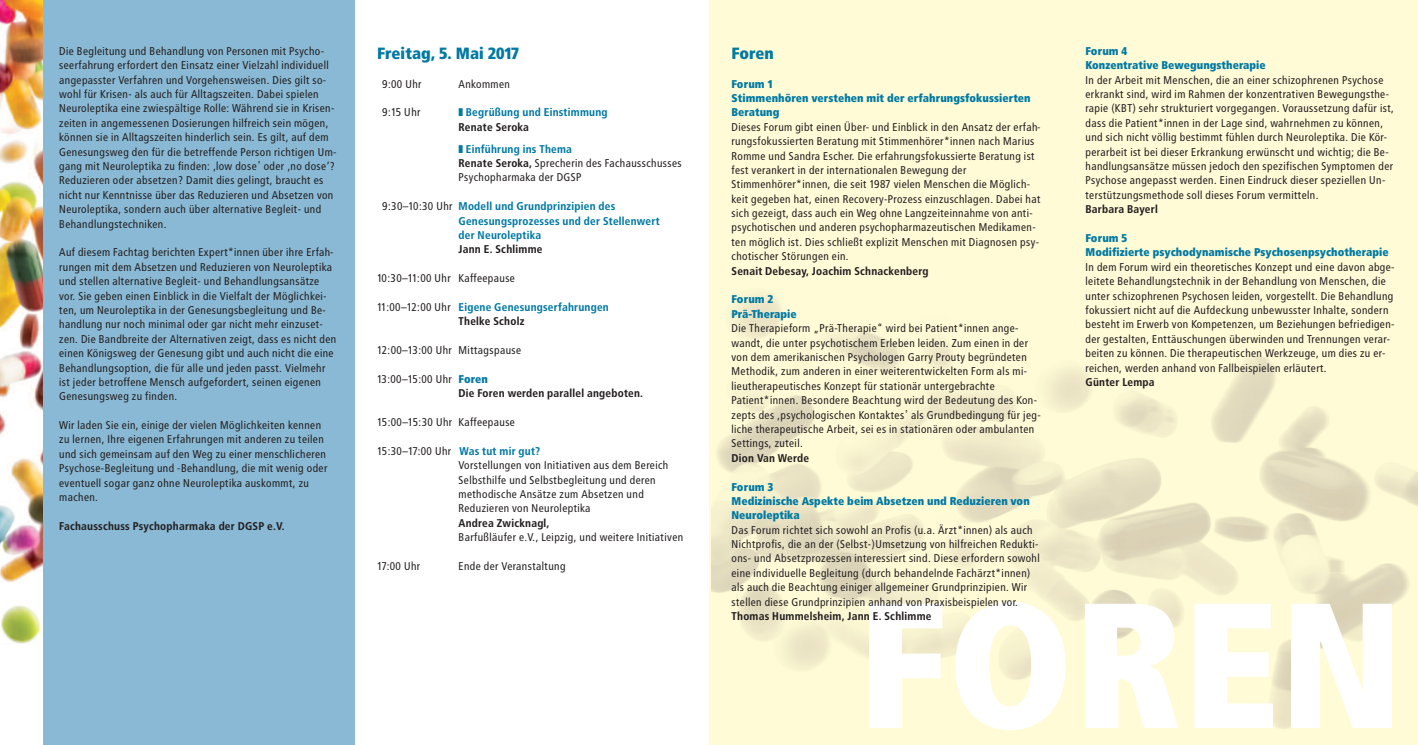
<style>
.page{position:relative;width:1418px;height:745px;background:#fff}
.page>*{position:absolute;margin:0;border:0;box-sizing:border-box;transform-origin:0 0}
.t1{font:900 177.88px "Transit";color:#fff}
.t2{font:900 16.25px "Transit";color:#0079a3}
.t3{font:11.25px/14.4px "Transit";color:#231f20}
.t4{font:900 11.25px/14.4px "Transit";color:#0079a3}
.t5{font:700 11.25px/14.4px "Transit";color:#231f20}
.t6{font:700 11.25px/14.4px "Transit";color:#0079a3}
.s1{font-family:"ST Heiti SC";font-weight:500}
.s2{font-weight:700;color:#0079a3}
.s3{font-weight:700}
.s4{font-weight:400;color:#231f20}
.s5{color:#231f20}
.s6{font-weight:400}
.s7{font-weight:900;color:#0079a3}
</style>
<div class="page">
<svg style="left:709px;top:0;width:708px;height:744px;background:#faf6d2"></svg>
<img style="left:0;top:0;width:43px;height:644px">
<div style="left:43px;top:0;width:311px;height:744px;background:#89b9d4"></div>
<p class="t3" style="left:59px;top:45px;width:279px">Die Begleitung und Behandlung von Personen mit Psycho&shy;seerfahrung erfordert den Einsatz einer Vielzahl individuell angepasster Verfahren und Vorgehensweisen. Dies gilt so&shy;wohl für Krisen- als auch für Alltagszeiten. Dabei spielen Neuroleptika eine zwiespältige Rolle: Während sie in Krisen&shy;zeiten in angemessenen Dosierungen hilfreich sein mögen, können sie in Alltagszeiten hinderlich sein. Es gilt, auf dem Genesungsweg den für die betreffende Person richtigen Um&shy;gang mit Neuroleptika zu finden: ‚low dose<span class="s1">‛</span> oder ‚no dose‘?<br>Reduzieren oder absetzen? Damit dies gelingt, braucht es nicht nur Kenntnisse über das Reduzieren und Absetzen von Neuroleptika, sondern auch über alternative Begleit- und Behandlungstechniken.</p>
<p class="t3" style="left:59px;top:246px;width:279px">Auf diesem Fachtag berichten Expert*innen über ihre Erfah&shy;rungen mit dem Absetzen und Reduzieren von Neuroleptika und stellen alternative Begleit- und Behandlungsansätze vor. Sie geben einen Einblick in die Vielfalt der Möglichkei&shy;ten, um Neuroleptika in der Genesungsbegleitung und Be&shy;handlung nur noch minimal oder gar nicht mehr einzuset&shy;zen. Die Bandbreite der Alternativen zeigt, dass es nicht den einen Königsweg der Genesung gibt und auch nicht die eine Behandlungsoption, die für alle und jeden passt. Vielmehr ist jeder betroffene Mensch aufgefordert, seinen eigenen Genesungsweg zu finden.</p>
<p class="t3" style="left:59px;top:418px;width:270px">Wir laden Sie ein, einige der vielen Möglichkeiten kennen zu lernen, Ihre eigenen Erfahrungen mit anderen zu teilen und sich gemeinsam auf den Weg zu einer menschlicheren Psychose-Begleitung und -Behandlung, die mit wenig oder eventuell sogar ganz ohne Neuroleptika auskommt, zu machen.</p>
<p class="t5" style="left:59px;top:519px;width:227px">Fachausschuss Psychopharmaka der DGSP e.V.</p>
<h2 class="t2" style="left:377px;top:47px;width:144px">Freitag, 5. Mai 2017</h2>
<p class="t3" style="left:382px;top:77px;width:41px">9:00 Uhr</p>
<p class="t3" style="left:458px;top:77px;width:53px">Ankommen</p>
<p class="t3" style="left:382px;top:106px;width:40px">9:15 Uhr</p>
<p class="t6" style="left:466px;top:106px;width:143px">Begrüßung und Einstimmung</p>
<p class="t5" style="left:458px;top:120px;width:72px">Renate Seroka</p>
<p class="t3" style="left:458px;top:142px;width:225px;text-indent:7px"><span class="s2">Einführung ins Thema<br></span><span class="s3">Renate Seroka,</span> Sprecherin des Fachausschusses<br>Psychopharmaka der DGSP</p>
<p class="t6" style="left:458px;top:200px;width:203px;text-indent:-76px"><span class="s4">9:30–10:30 Uhr</span> Modell und Grundprinzipien des<br>Genesungsprozesses und der Stellenwert der Neuroleptika</p>
<p class="t5" style="left:458px;top:243px;width:86px">Jann E. Schlimme</p>
<p class="t3" style="left:377px;top:272px;width:140px">10:30–11:00 Uhr Kaffeepause</p>
<p class="t6" style="left:377px;top:300px;width:233px;text-align:center"><span class="s4">11:00–12:00 Uhr</span> Eigene Genesungserfahrungen<br><span class="s5">Thelke Scholz</span></p>
<p class="t3" style="left:377px;top:343px;width:146px">12:00–13:00 Uhr Mittagspause</p>
<p class="t5" style="left:458px;top:372px;width:186px;text-indent:-81px"><span class="s6">13:00–15:00 Uhr</span> <span class="s7">Foren<br></span>Die Foren werden parallel angeboten.</p>
<p class="t3" style="left:377px;top:415px;width:140px">15:00–15:30 Uhr Kaffeepause</p>
<p class="t3" style="left:458px;top:444px;width:212px;text-indent:-81px">15:30–17:00 Uhr <span class="s2">Was tut mir gut?<br></span>Vorstellungen von Initiativen aus dem Bereich Selbsthilfe und Selbstbegleitung und deren methodische Ansätze zum Absetzen und Reduzieren von Neuroleptika</p>
<p class="t5" style="left:458px;top:516px;width:93px">Andrea Zwicknagl,</p>
<p class="t3" style="left:458px;top:530px;width:226px">Barfußläufer e.V., Leipzig, und weitere Initiativen</p>
<p class="t3" style="left:377px;top:559px;width:45px">17:00 Uhr</p>
<p class="t3" style="left:458px;top:559px;width:109px">Ende der Veranstaltung</p>
<p class="t4" style="left:1085px;top:45px;width:182px">Forum 4<br>Konzentrative Bewegungstherapie</p>
<p class="t3" style="left:1085px;top:73px;width:310px">In der Arbeit mit Menschen, die an einer schizophrenen Psychose erkrankt sind, wird im Rahmen der konzentrativen Bewegungsthe&shy;rapie (KBT) sehr strukturiert vorgegangen. Voraussetzung dafür ist, dass die Patient*innen in der Lage sind, wahrnehmen zu können, und sich nicht völlig bestimmt fühlen durch Neuroleptika. Die Kör&shy;perarbeit ist bei dieser Erkrankung erwünscht und wichtig; die Be&shy;handlungsansätze müssen jedoch den spezifischen Symptomen der Psychose angepasst werden. Einen Eindruck dieser speziellen Un&shy;terstützungsmethode soll dieses Forum vermitteln.</p>
<p class="t5" style="left:1085px;top:203px;width:74px">Barbara Bayerl</p>
<p class="t4" style="left:1085px;top:231px;width:305px">Forum 5<br>Modifizierte psychodynamische Psychosenpsychotherapie</p>
<p class="t3" style="left:1085px;top:260px;width:311px">In dem Forum wird ein theoretisches Konzept und eine davon abge&shy;leitete Behandlungstechnik in der Behandlung von Menschen, die unter schizophrenen Psychosen leiden, vorgestellt. Die Behandlung fokussiert nicht auf die Aufdeckung unbewusster Inhalte, sondern besteht im Erwerb von Kompetenzen, um Beziehungen befriedigen&shy;der gestalten, Enttäuschungen überwinden und Trennungen verar&shy;beiten zu können. Die therapeutischen Werkzeuge, um dies zu er&shy;reichen, werden anhand von Fallbeispielen erläutert.</p>
<p class="t5" style="left:1085px;top:375px;width:71px">Günter Lempa</p>
<h2 class="t2" style="left:731px;top:47px;width:44px">Foren</h2>
<p class="t4" style="left:731px;top:77px;width:301px">Forum 1<br>Stimmenhören verstehen mit der erfahrungsfokussierten<br>Beratung</p>
<p class="t3" style="left:731px;top:120px;width:311px">Dieses Forum gibt einen Über- und Einblick in den Ansatz der erfah&shy;rungsfokussierten Beratung mit Stimmenhörer*innen nach Marius Romme und Sandra Escher. Die erfahrungsfokussierte Beratung ist fest verankert in der internationalen Bewegung der Stimmenhörer*innen, die seit 1987 vielen Menschen die Möglich&shy;keit gegeben hat, einen Recovery-Prozess einzuschlagen. Dabei hat sich gezeigt, dass auch ein Weg ohne Langzeiteinnahme von anti&shy;psychotischen und anderen psychopharmazeutischen Medikamen&shy;ten möglich ist. Dies schließt explizit Menschen mit Diagnosen psy&shy;chotischer Störungen ein.</p>
<p class="t5" style="left:731px;top:264px;width:199px">Senait Debesay, Joachim Schnackenberg</p>
<p class="t4" style="left:731px;top:293px;width:67px">Forum 2<br>Prä-Therapie</p>
<p class="t3" style="left:731px;top:322px;width:311px">Die Therapieform „Prä-Therapie“ wird bei Patient*innen ange&shy;wandt, die unter psychotischem Erleben leiden. Zum einen in der von dem amerikanischen Psychologen Garry Prouty begründeten Methodik, zum anderen in einer weiterentwickelten Form als mi&shy;lieutherapeutisches Konzept für stationär untergebrachte Patient*innen. Besondere Beachtung wird der Bedeutung des Kon&shy;zepts des ‚psychologischen Kontaktes<span class="s1">‛</span> als Grundbedingung für jeg&shy;liche therapeutische Arbeit, sei es in stationären oder ambulanten Settings, zuteil.</p>
<p class="t5" style="left:731px;top:451px;width:79px">Dion Van Werde</p>
<p class="t4" style="left:731px;top:480px;width:300px">Forum 3<br>Medizinische Aspekte beim Absetzen und Reduzieren von<br>Neuroleptika</p>
<p class="t3" style="left:731px;top:523px;width:310px">Das Forum richtet sich sowohl an Profis (u.a. Ärzt*innen) als auch Nichtprofis, die an der (Selbst-)Umsetzung von hilfreichen Redukti&shy;ons- und Absetzprozessen interessiert sind. Diese erfordern sowohl eine individuelle Begleitung (durch behandelnde Fachärzt*innen) als auch die Beachtung einiger allgemeiner Grundprinzipien. Wir stellen diese Grundprinzipien anhand von Praxisbeispielen vor.</p>
<p class="t5" style="left:731px;top:609px;width:202px">Thomas Hummelsheim, Jann E. Schlimme</p>
<h1 class="t1" style="left:858px;top:594px;width:546px">FOREN</h1>
</div>
